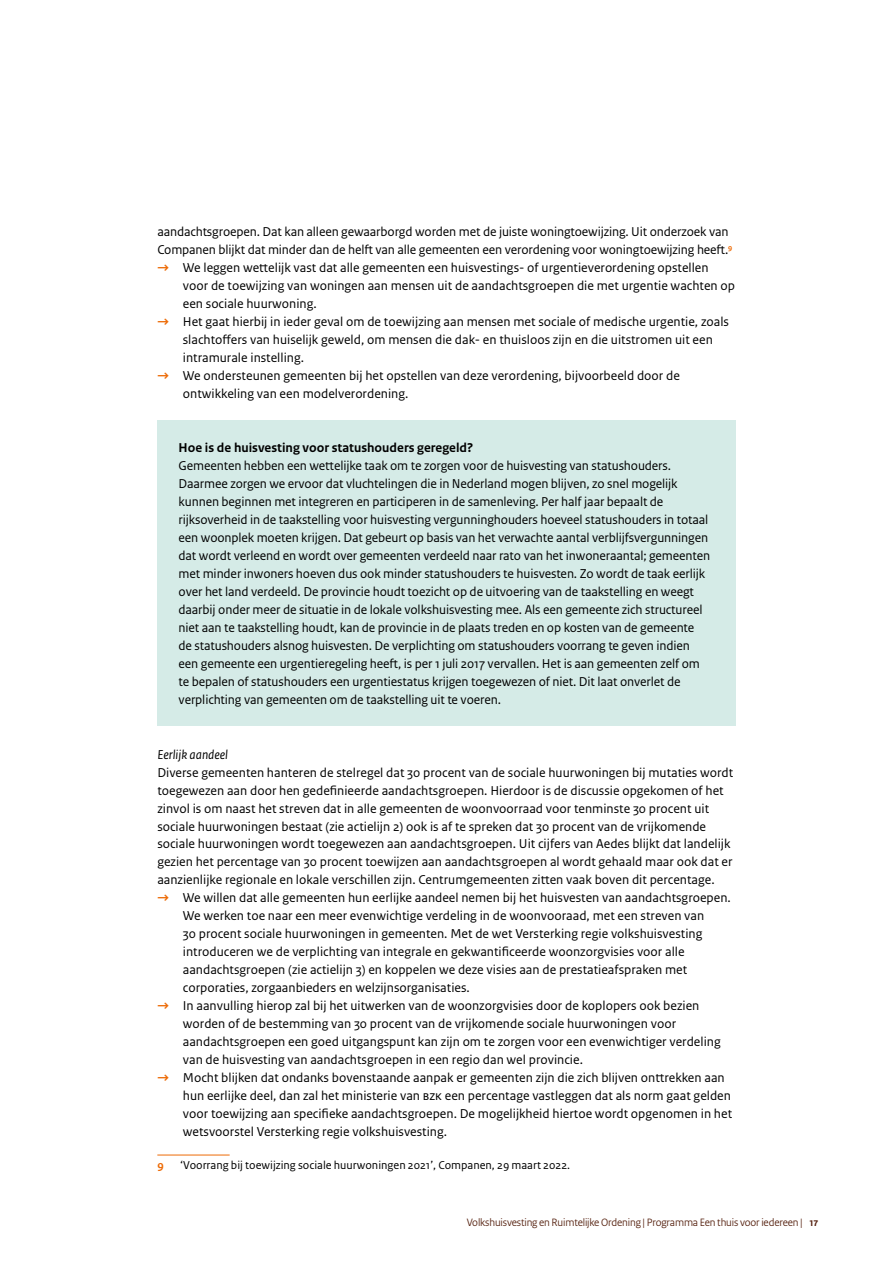
<style>
.page{position:relative;width:893px;height:1263px;background:#fff}
.page>*{position:absolute;margin:0;border:0;box-sizing:border-box;transform-origin:0 0}
.t1{font:13.5px/18px "Rijksoverheid Sans Text";color:#000}
.t2{font:700 13.5px "Rijksoverheid Sans Text";color:#000}
.t3{font:italic 13.5px "Rijksoverheid Sans Text";color:#000}
.t4{font:12px "Rijksoverheid Sans Text";color:#000}
.t5{font:700 12px "Rijksoverheid Sans Text";color:#ed6b06}
.t6{font:11.25px "Rijksoverheid Sans Heading";letter-spacing:-.01em;color:#55210f}
.s1{font-weight:700;color:#ed6b06}
.s2{font-weight:700}
</style>
<div class="page">
<div style="left:157px;top:420px;width:579px;height:56px;background:#d5ebe7"></div>
<div style="left:157px;top:431px;width:579px;height:295px;background:#d5ebe7"></div>
<hr style="left:157px;top:1155px;width:73px;height:1px;background:#ed6b06">
<p class="t1" style="left:157px;top:223px;width:576px">aandachtsgroepen. Dat kan alleen gewaarborgd worden met de juiste woningtoewijzing. Uit onderzoek van<br>Companen blijkt dat minder dan de helft van alle gemeenten een verordening voor woningtoewijzing heeft.<sup>9</sup></p>
<p class="t1" style="left:183px;top:259px;width:554px;text-indent:-26px"><span class="s1">→</span> We leggen wettelijk vast dat alle gemeenten een huisvestings- of urgentieverordening opstellen voor de toewijzing van woningen aan mensen uit de aandachtsgroepen die met urgentie wachten op een sociale huurwoning.</p>
<p class="t1" style="left:183px;top:313px;width:548px;text-indent:-26px"><span class="s1">→</span> Het gaat hierbij in ieder geval om de toewijzing aan mensen met sociale of medische urgentie, zoals slachtoffers van huiselijk geweld, om mensen die dak- en thuisloos zijn en die uitstromen uit een intramurale instelling.</p>
<p class="t1" style="left:183px;top:367px;width:499px;text-indent:-26px"><span class="s1">→</span> We ondersteunen gemeenten bij het opstellen van deze verordening, bijvoorbeeld door de ontwikkeling van een modelverordening.</p>
<p class="t2" style="left:179px;top:440px;width:296px">Hoe is de huisvesting voor statushouders geregeld?</p>
<p class="t1" style="left:179px;top:457px;width:533px">Gemeenten hebben een wettelijke taak om te zorgen voor de huisvesting van statushouders.<br>Daarmee zorgen we ervoor dat vluchtelingen die in Nederland mogen blijven, zo snel mogelijk kunnen beginnen met integreren en participeren in de samenleving. Per half jaar bepaalt de rijksoverheid in de taakstelling voor huisvesting vergunninghouders hoeveel statushouders in totaal een woonplek moeten krijgen. Dat gebeurt op basis van het verwachte aantal verblijfsvergunningen dat wordt verleend en wordt over gemeenten verdeeld naar rato van het inwoneraantal; gemeenten met minder inwoners hoeven dus ook minder statushouders te huisvesten. Zo wordt de taak eerlijk over het land verdeeld. De provincie houdt toezicht op de uitvoering van de taakstelling en weegt daarbij onder meer de situatie in de lokale volkshuisvesting mee. Als een gemeente zich structureel niet aan te taakstelling houdt, kan de provincie in de plaats treden en op kosten van de gemeente de statushouders alsnog huisvesten. De verplichting om statushouders voorrang te geven indien een gemeente een urgentieregeling heeft, is per 1 juli 2017 vervallen. Het is aan gemeenten zelf om te bepalen of statushouders een urgentiestatus krijgen toegewezen of niet. Dit laat onverlet de verplichting van gemeenten om de taakstelling uit te voeren.</p>
<p class="t3" style="left:157px;top:746px;width:72px">Eerlijk aandeel</p>
<p class="t1" style="left:157px;top:763px;width:577px">Diverse gemeenten hanteren de stelregel dat 30 procent van de sociale huurwoningen bij mutaties wordt toegewezen aan door hen gedefinieerde aandachtsgroepen. Hierdoor is de discussie opgekomen of het zinvol is om naast het streven dat in alle gemeenten de woonvoorraad voor tenminste 30 procent uit sociale huurwoningen bestaat (zie actielijn 2) ook is af te spreken dat 30 procent van de vrijkomende sociale huurwoningen wordt toegewezen aan aandachtsgroepen. Uit cijfers van Aedes blijkt dat landelijk gezien het percentage van 30 procent toewijzen aan aandachtsgroepen al wordt gehaald maar ook dat er aanzienlijke regionale en lokale verschillen zijn. Centrumgemeenten zitten vaak boven dit percentage.</p>
<p class="t1" style="left:183px;top:889px;width:549px;text-indent:-26px"><span class="s1">→</span> We willen dat alle gemeenten hun eerlijke aandeel nemen bij het huisvesten van aandachtsgroepen.<br>We werken toe naar een meer evenwichtige verdeling in de woonvooraad, met een streven van<br>30 procent sociale huurwoningen in gemeenten. Met de wet Versterking regie volkshuisvesting introduceren we de verplichting van integrale en gekwantificeerde woonzorgvisies voor alle aandachtsgroepen (zie actielijn 3) en koppelen we deze visies aan de prestatieafspraken met corporaties, zorgaanbieders en welzijnsorganisaties.</p>
<p class="t1" style="left:183px;top:997px;width:539px;text-indent:-26px"><span class="s1">→</span> In aanvulling hierop zal bij het uitwerken van de woonzorgvisies door de koplopers ook bezien worden of de bestemming van 30 procent van de vrijkomende sociale huurwoningen voor aandachtsgroepen een goed uitgangspunt kan zijn om te zorgen voor een evenwichtiger verdeling van de huisvesting van aandachtsgroepen in een regio dan wel provincie.</p>
<p class="t1" style="left:183px;top:1069px;width:551px;text-indent:-26px"><span class="s1">→</span> Mocht blijken dat ondanks bovenstaande aanpak er gemeenten zijn die zich blijven onttrekken aan hun eerlijke deel, dan zal het ministerie van BZK een percentage vastleggen dat als norm gaat gelden voor toewijzing aan specifieke aandachtsgroepen. De mogelijkheid hiertoe wordt opgenomen in het wetsvoorstel Versterking regie volkshuisvesting.</p>
<p class="t5" style="left:157px;top:1159px;width:8px">9</p>
<p class="t4" style="left:180px;top:1159px;width:391px">‘Voorrang bij toewijzing sociale huurwoningen 2021’, Companen, 29 maart 2022.</p>
<p class="t6" style="left:467px;top:1216px;width:353px">Volkshuisvesting en Ruimtelijke Ordening | Programma Een thuis voor iedereen | <span class="s2">17</span></p>
</div>
